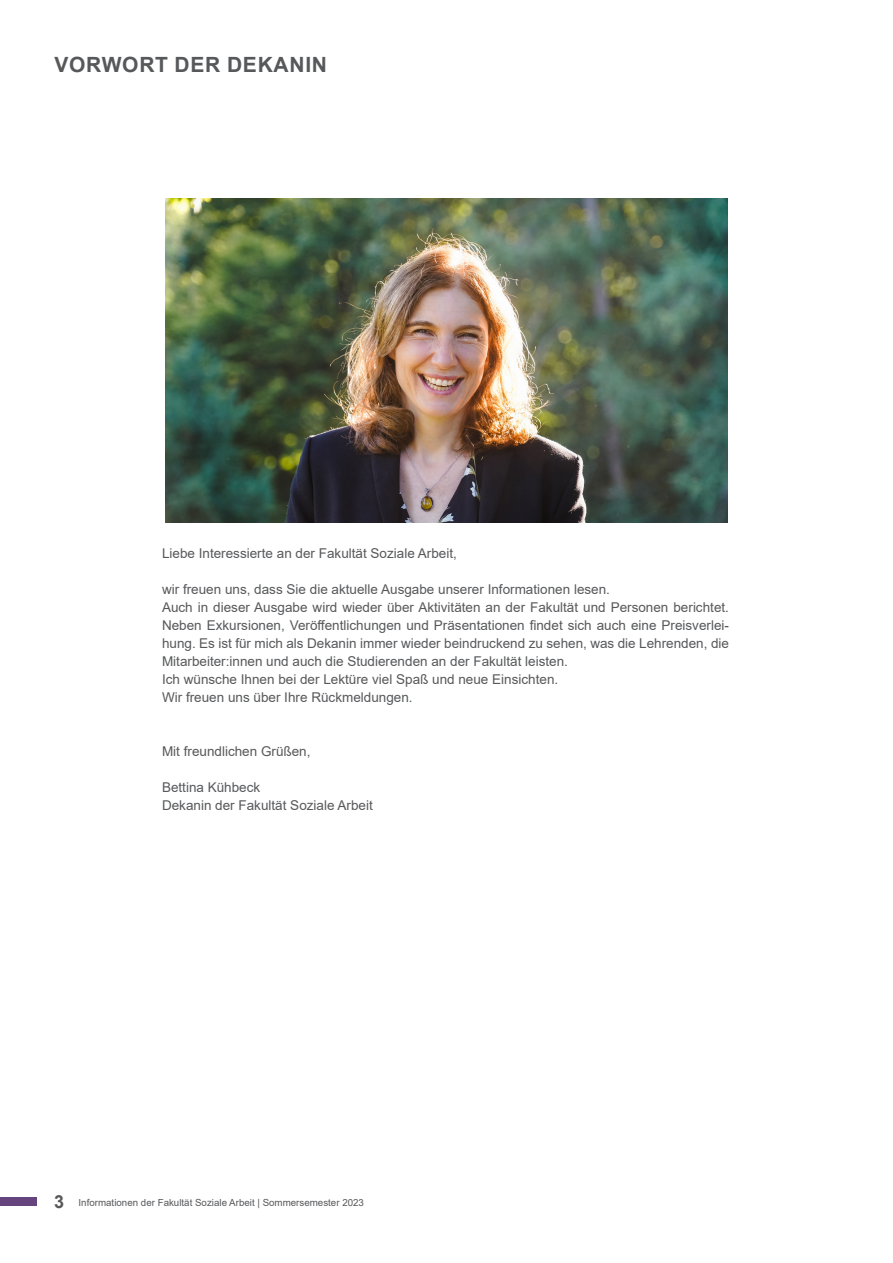
<style>
.page{position:relative;width:893px;height:1263px;background:#fff}
.page>*{position:absolute;margin:0;border:0;box-sizing:border-box;transform-origin:0 0}
.Fließtext{font:700 21px "Arial";letter-spacing:.035em;color:#57585a}
.t1{font:700 18px "Arial";color:#57585a}
.t2{font:13.5px/18px "Arial";color:#57585a;text-align:justify}
.t3{font:9.75px "Arial";color:#57585a}
</style>
<div class="page">
<div style="left:0;top:1197px;width:37px;height:9px;background:#66457e"></div>
<img style="left:166px;top:198px;width:561px;height:324px">
<p class="Fließtext" style="left:54px;top:50px;width:274px">VORWORT DER DEKANIN</p>
<p class="t2" style="left:162px;top:544px;width:296px">Liebe Interessierte an der Fakultät Soziale Arbeit,</p>
<p class="t2" style="left:162px;top:580px;width:449px">wir freuen uns, dass Sie die aktuelle Ausgabe unserer Informationen lesen.</p>
<p class="t2" style="left:162px;top:598px;width:568px">Auch in dieser Ausgabe wird wieder über Aktivitäten an der Fakultät und Personen berichtet.<br>Neben Exkursionen, Veröffentlichungen und Präsentationen findet sich auch eine Preisverlei&shy;hung. Es ist für mich als Dekanin immer wieder beindruckend zu sehen, was die Lehrenden, die Mitarbeiter:innen und auch die Studierenden an der Fakultät leisten.</p>
<p class="t2" style="left:162px;top:670px;width:398px">Ich wünsche Ihnen bei der Lektüre viel Spaß und neue Einsichten.</p>
<p class="t2" style="left:162px;top:688px;width:252px">Wir freuen uns über Ihre Rückmeldungen.</p>
<p class="t2" style="left:162px;top:742px;width:150px">Mit freundlichen Grüßen,</p>
<p class="t2" style="left:162px;top:778px;width:100px">Bettina Kühbeck</p>
<p class="t2" style="left:162px;top:796px;width:212px">Dekanin der Fakultät Soziale Arbeit</p>
<h2 class="t1" style="left:54px;top:1188px;width:12px">3</h2>
<p class="t3" style="left:79px;top:1196px;width:287px">Informationen der Fakultät Soziale Arbeit | Sommersemester 2023</p>
</div>
